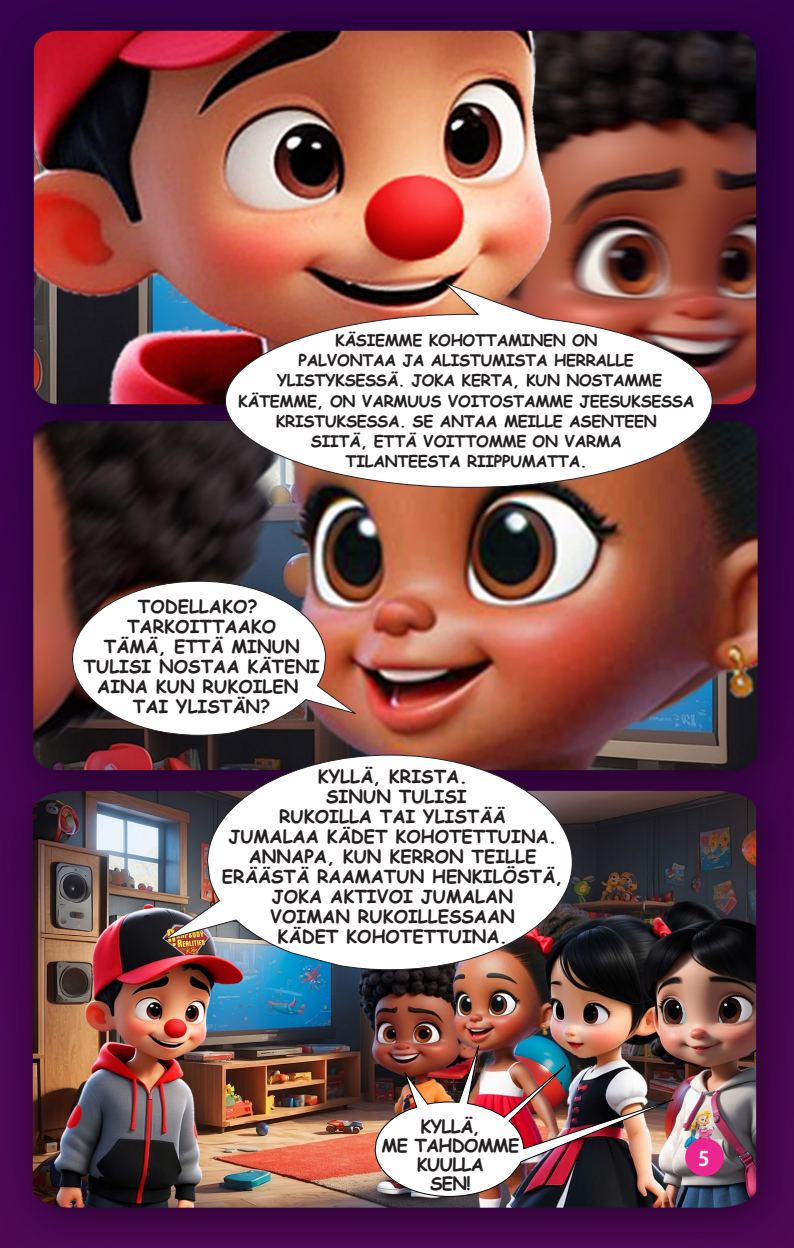
<style>
.page{position:relative;width:794px;height:1248px;background:#fff}
.page>*{position:absolute;margin:0;border:0;box-sizing:border-box;transform-origin:0 0}
.t1{font:700 20px "Koz Go Pr 6 N";color:#fff}
.t2{font:700 18px/20px "Comic Sans MS";color:#231f20;text-align:center}
.t3{font:700 18px "Comic Sans MS";letter-spacing:-.04em;color:#231f20}
.t4{font:700 16px/20px "Comic Sans MS";letter-spacing:-.02em;color:#231f20;text-align:center}
.s1{color:#000}
</style>
<div class="page">
<img style="left:1px;top:0;width:793px;height:1247px">
<img style="left:0;top:0;width:1px;height:1247px">
<img style="left:160px;top:754px;width:413px;height:216px">
<img style="left:71px;top:580px;width:289px;height:156px">
<img style="left:374px;top:1032px;width:326px;height:165px">
<img style="left:224px;top:283px;width:489px;height:205px">
<p class="t4" style="left:335px;top:330px;width:264px">KÄSIEMME KOHOTTAMINEN ON</p>
<p class="t4" style="left:299px;top:350px;width:337px">PALVONTAA JA ALISTUMISTA HERRALLE</p>
<p class="t4" style="left:277px;top:370px;width:386px">YLISTYKSESSÄ. JOKA KERTA, KUN NOSTAMME</p>
<p class="t4" style="left:238px;top:390px;width:458px">KÄTEMME, ON VARMUUS VOITOSTAMME JEESUKSESSA<br>KRISTUKSESSA. SE ANTAA MEILLE ASENTEEN</p>
<p class="t4" style="left:311px;top:430px;width:312px">SIITÄ, ETTÄ VOITTOMME ON VARMA</p>
<p class="t4" style="left:345px;top:450px;width:243px">TILANTEESTA RIIPPUMATTA.</p>
<p class="t2" style="left:138px;top:595px;width:121px">TODELLAKO?</p>
<p class="t2" style="left:127px;top:615px;width:151px">TARKOITTAAKO</p>
<p class="t2" style="left:104px;top:635px;width:197px">TÄMÄ, ETTÄ MINUN</p>
<p class="t2" style="left:84px;top:655px;width:238px">TULISI NOSTAA KÄTENI<br>AINA KUN RUKOILEN</p>
<p class="t2" style="left:133px;top:695px;width:139px">TAI YLISTÄN?</p>
<p class="t2" style="left:318px;top:765px;width:151px">KYLLÄ, KRISTA.</p>
<p class="t2" style="left:326px;top:785px;width:142px">SINUN TULISI</p>
<p class="t2" style="left:279px;top:805px;width:228px">RUKOILLA TAI YLISTÄÄ</p>
<p class="t2" style="left:228px;top:825px;width:330px">JUMALAA KÄDET KOHOTETTUINA.</p>
<p class="t2" style="left:222px;top:845px;width:342px">ANNAPA, KUN KERRON TEILLE<br>ERÄÄSTÄ RAAMATUN HENKILÖSTÄ,<br>JOKA AKTIVOI JUMALAN</p>
<p class="t2" style="left:270px;top:905px;width:246px">VOIMAN RUKOILLESSAAN</p>
<p class="t2" style="left:277px;top:925px;width:231px">KÄDET KOHOTETTUINA.</p>
<p class="t2" style="left:420px;top:1115px;width:61px">KYLLÄ,</p>
<p class="t3" style="left:381px;top:1132px;width:139px">ME TAHDOMME</p>
<p class="t2" style="left:417px;top:1153px;width:68px">KUULLA</p>
<p class="t2" style="left:430px;top:1172px;width:42px">SEN!</p>
<p class="t1" style="left:698px;top:1146px;width:17px">5<span class="s1">5</span></p>
</div>
